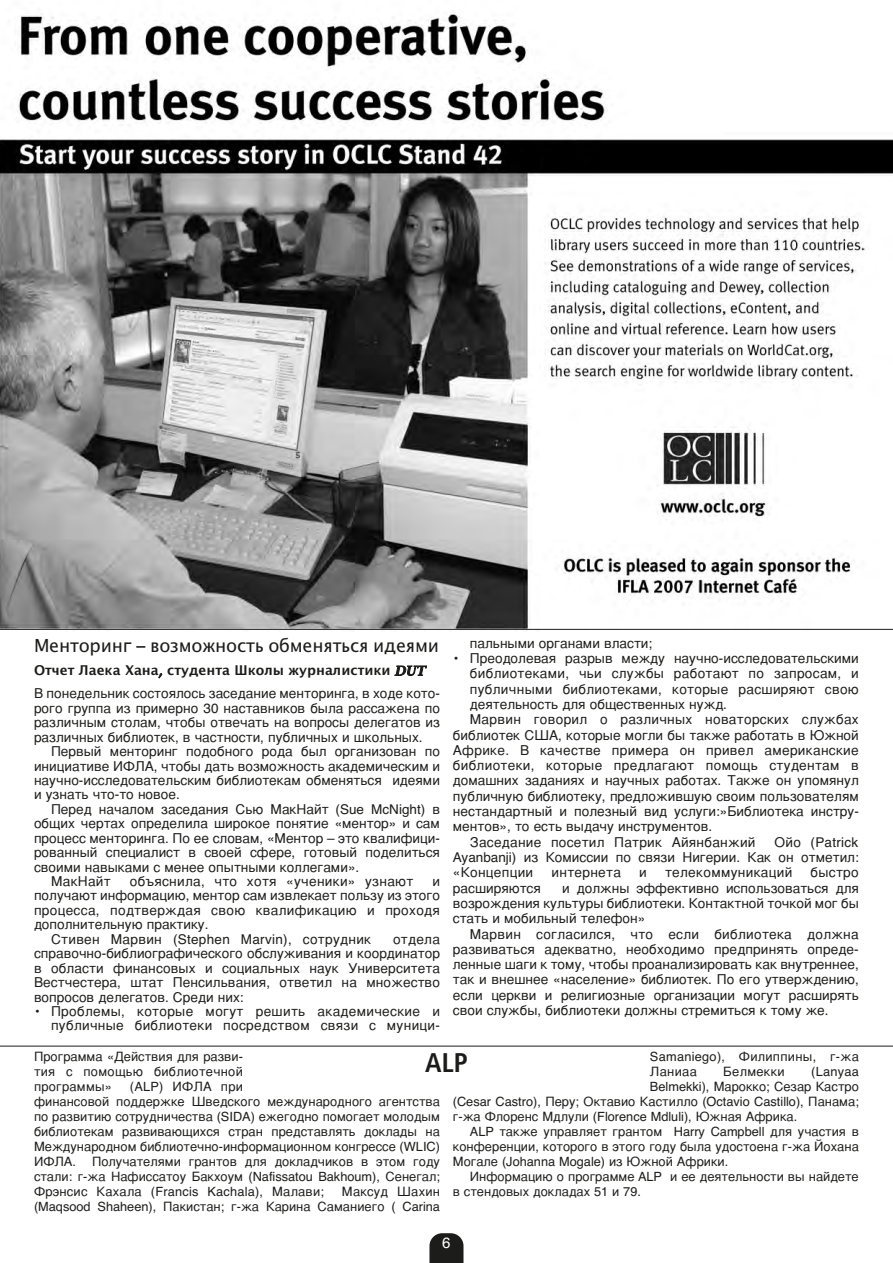
<style>
.page{position:relative;width:893px;height:1263px;background:#fff}
.page>*{position:absolute;margin:0;border:0;box-sizing:border-box;transform-origin:0 0}
.t1{font:700 condensed 27px "Frutiger";color:#1c1c1a}
.t2{font:18px "Lucida Grande";letter-spacing:-.015em;color:#1c1c1a}
.t3{font:15px "Helvetica";color:#fff}
.t4{font:13.5px/14.4px "Helvetica";color:#1c1c1a;text-align:justify}
.t5{font:13.5px/14.4px "Helvetica";letter-spacing:.02em;color:#1c1c1a;text-align:right}
.t6{font:700 13.5px "Lucida Grande";color:#1c1c1a}
.t7{font:12.75px/15px "Helvetica";color:#1c1c1a;text-align:justify}
.t8{font:12.75px/15px "Helvetica";letter-spacing:.02em;color:#1c1c1a}
.s1{font-family:"Frutiger";font-weight:700;font-stretch:condensed}
.s2{font-family:"Stone Serif";font-weight:600;font-style:italic}
</style>
<div class="page">
<img style="left:0;top:13px;width:893px;height:616px">
<svg style="left:429px;top:1233px;width:34px;height:29px"></svg>
<hr style="left:0;top:629px;width:893px;height:1px;background:#1c1c1a">
<hr style="left:0;top:1046px;width:893px;height:1px;background:#1c1c1a">
<h2 class="t2" style="left:34px;top:635px;width:407px">Менторинг <span class="s1">–</span> возможность обменяться идеями</h2>
<p class="t6" style="left:34px;top:663px;width:393px">Отчет Лаека Хана<span class="s2">,</span> студента Школы журналистики <span class="s2">DUT</span></p>
<p class="t4" style="left:34px;top:688px;width:407px">В понедельник состоялось заседание менторинга, в ходе кото&shy;рого группа из примерно 30 наставников была рассажена по различным столам, чтобы отвечать на вопросы делегатов из различных библиотек, в частности, публичных и школьных.</p>
<p class="t4" style="left:34px;top:745px;width:407px;text-indent:17px">Первый менторинг подобного рода был организован по инициативе ИФЛА, чтобы дать возможность академическим и научно-исследовательским библиотекам обменяться идеями и узнать что-то новое.</p>
<p class="t4" style="left:51px;top:803px;width:390px">Перед началом заседания Сью МакНайт (Sue McNight) в</p>
<p class="t4" style="left:34px;top:818px;width:407px">общих чертах определила широкое понятие «ментор» и сам</p>
<p class="t4" style="left:34px;top:832px;width:407px">процесс менторинга. По ее словам, «Ментор – это квалифици-</p>
<p class="t4" style="left:34px;top:846px;width:407px">рованный специалист в своей сфере, готовый поделиться</p>
<p class="t4" style="left:34px;top:861px;width:327px">своими навыками с менее опытными коллегами».</p>
<p class="t5" style="left:51px;top:875px;width:61px">МакНайт</p>
<p class="t5" style="left:130px;top:875px;width:285px">объяснила, что хотя «ученики» узнают</p>
<p class="t4" style="left:432px;top:875px;width:9px">и</p>
<p class="t4" style="left:34px;top:890px;width:407px">получают информацию, ментор сам извлекает пользу из этого</p>
<p class="t5" style="left:34px;top:904px;width:407px">процесса, подтверждая свою квалификацию и проходя</p>
<p class="t4" style="left:34px;top:919px;width:176px">дополнительную практику.</p>
<p class="t5" style="left:51px;top:933px;width:322px">Стивен Марвин (Stephen Marvin), сотрудник</p>
<p class="t4" style="left:34px;top:933px;width:407px;text-indent:359px">отдела справочно-библиографического обслуживания и координатор в области финансовых и социальных наук Университета Вестчестера, штат Пенсильвания, ответил на множество вопросов делегатов. Среди них:</p>
<p class="t5" style="left:34px;top:1005px;width:407px">• Проблемы, которые могут решить академические и публичные библиотеки посредством связи с муници-</p>
<p class="t4" style="left:470px;top:637px;width:184px">пальными органами власти;</p>
<p class="t4" style="left:453px;top:652px;width:407px">• Преодолевая разрыв между научно-исследовательскими</p>
<p class="t5" style="left:470px;top:668px;width:390px">библиотеками, чьи службы работают по запросам, и</p>
<p class="t5" style="left:470px;top:683px;width:390px">публичными библиотеками, которые расширяют свою</p>
<p class="t4" style="left:470px;top:698px;width:259px">деятельность для общественных нужд.</p>
<p class="t5" style="left:470px;top:714px;width:390px">Марвин говорил о различных новаторских службах</p>
<p class="t4" style="left:453px;top:729px;width:407px">библиотек США, которые могли бы также работать в Южной</p>
<p class="t5" style="left:453px;top:744px;width:407px">Африке. В качестве примера он привел американские</p>
<p class="t5" style="left:453px;top:759px;width:407px">библиотеки, которые предлагают помощь студентам в</p>
<p class="t4" style="left:453px;top:775px;width:407px">домашних заданиях и научных работах. Также он упомянул</p>
<p class="t4" style="left:453px;top:790px;width:407px">публичную библиотеку, предложившую своим пользователям</p>
<p class="t4" style="left:453px;top:805px;width:407px">нестандартный и полезный вид услуги:»Библиотека инстру-</p>
<p class="t4" style="left:453px;top:821px;width:261px">ментов», то есть выдачу инструментов.</p>
<p class="t5" style="left:470px;top:836px;width:287px">Заседание посетил Патрик Айянбанжий</p>
<p class="t4" style="left:453px;top:835px;width:407px;line-height:15.3px;text-indent:322px">Ойо (Patrick Ayanbanji) из Комиссии по связи Нигерии. Как он отметил: «Концепции</p>
<p class="t5" style="left:551px;top:867px;width:71px">интернета</p>
<p class="t4" style="left:639px;top:867px;width:9px">и</p>
<p class="t5" style="left:665px;top:867px;width:129px">телекоммуникаций</p>
<p class="t4" style="left:811px;top:867px;width:50px">быстро</p>
<p class="t4" style="left:453px;top:881px;width:407px;line-height:15.3px;text-indent:109px">и должны эффективно использоваться для возрождения культуры библиотеки. Контактной точкой мог бы стать и мобильный телефон»</p>
<p class="t4" style="left:453px;top:927px;width:407px;line-height:15.3px;text-indent:17px">Марвин согласился, что если библиотека должна развиваться адекватно, необходимо предпринять опреде&shy;ленные шаги к тому, чтобы проанализировать как внутреннее, так и внешнее «население» библиотек. По его утверждению, если церкви и религиозные организации могут расширять свои службы, библиотеки должны стремиться к тому же.</p>
<p class="t4" style="left:453px;top:882px;width:90px">расширяются</p>
<p class="t8" style="left:650px;top:1050px;width:210px">Samaniego), Филиппины, г-жа<br>Ланиаа</p>
<p class="t7" style="left:34px;top:1050px;width:210px">Программа «Действия для разви&shy;тия с помощью библиотечной программы»</p>
<h1 class="t1" style="left:425px;top:1052px;width:44px">ALP</h1>
<p class="t8" style="left:723px;top:1065px;width:63px">Белмекки</p>
<p class="t7" style="left:811px;top:1065px;width:49px">(Lanyaa</p>
<p class="t7" style="left:650px;top:1080px;width:210px">Belmekki), Марокко; Сезар Кастро</p>
<p class="t7" style="left:453px;top:1095px;width:408px">(Cesar Castro), Перу; Октавио Кастилло (Octavio Castillo), Панама;</p>
<p class="t7" style="left:453px;top:1110px;width:346px">г-жа Флоренс Мдлули (Florence Mdluli), Южная Африка.</p>
<p class="t7" style="left:470px;top:1125px;width:390px">ALP также управляет грантом Harry Campbell для участия в</p>
<p class="t7" style="left:453px;top:1140px;width:407px">конференции, которого в этого году была удостоена г-жа Йохана</p>
<p class="t7" style="left:453px;top:1155px;width:277px">Могале (Johanna Mogale) из Южной Африки.</p>
<p class="t7" style="left:470px;top:1170px;width:390px">Информацию о программе ALP и ее деятельности вы найдете</p>
<p class="t7" style="left:453px;top:1185px;width:190px">в стендовых докладах 51 и 79.</p>
<p class="t7" style="left:34px;top:1080px;width:408px;text-align:left;text-indent:96px">(ALP) ИФЛА при<br>финансовой поддержке Шведского международного агентства по развитию сотрудничества (SIDA) ежегодно помогает молодым библиотекам развивающихся стран представлять доклады на Международном библиотечно-информационном конгрессе (WLIC)<br>ИФЛА. Получателями грантов для докладчиков в этом году стали: г-жа Нафиссатоу Бакхоум (Nafissatou Bakhoum), Сенегал; Фрэнсис Кахала (Francis Kachala), Малави;</p>
<p class="t7" style="left:34px;top:1185px;width:408px;text-align:right">Максуд Шахин<br>(Maqsood Shaheen), Пакистан; г-жа Карина Саманиего ( Carina</p>
<p class="t3" style="left:442px;top:1237px;width:10px">6</p>
</div>
